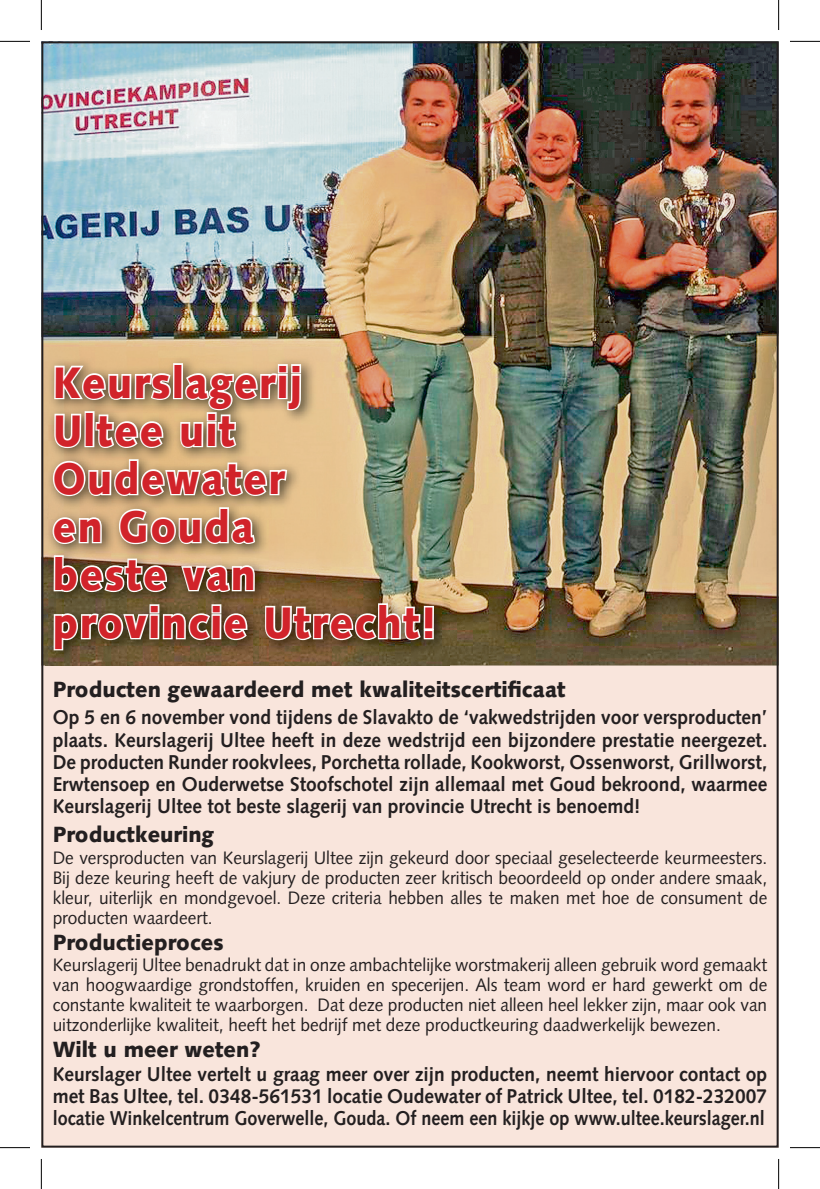
<style>
.page{position:relative;width:820px;height:1189px;background:#fff}
.page>*{position:absolute;margin:0;border:0;box-sizing:border-box;transform-origin:0 0}
.t1{font:900 44px/48px "Syntax";letter-spacing:.04em;color:#d1232a;scale:.9 1}
.t2{font:900 22px "Syntax";color:#231f20;scale:.96 1}
.t3{font:700 20px/22px "Syntax";color:#231f20;text-align:justify;scale:.96 1}
.t4{font:18px/20px "Syntax";color:#231f20;text-align:justify;scale:.96 1}
</style>
<div class="page">
<img style="left:41px;top:41px;width:737px;height:1106px">
<hr style="left:0;top:41px;width:30px;height:1px;background:#000">
<hr style="left:790px;top:41px;width:30px;height:1px;background:#000">
<hr style="left:0;top:1147px;width:30px;height:1px;background:#000">
<hr style="left:790px;top:1147px;width:30px;height:1px;background:#000">
<hr style="left:41px;top:0;width:1px;height:30px;background:#000">
<hr style="left:41px;top:1158px;width:1px;height:30px;background:#000">
<hr style="left:778px;top:0;width:1px;height:30px;background:#000">
<hr style="left:778px;top:1158px;width:1px;height:30px;background:#000">
<h1 class="t1" style="left:53px;top:358px;width:428px">Keurslagerij<br>Ultee uit<br>Oudewater<br>en Gouda<br>beste van provincie Utrecht!</h1>
<p class="t2" style="left:53px;top:676px;width:536px">Producten gewaardeerd met kwaliteitscertificaat</p>
<p class="t3" style="left:53px;top:706px;width:746px">Op 5 en 6 november vond tijdens de Slavakto de ‘vakwedstrijden voor versproducten’ plaats. Keurslagerij Ultee heeft in deze wedstrijd een bijzondere prestatie neergezet.<br>De producten Runder rookvlees, Porchetta rollade, Kookworst, Ossenworst, Grillworst, Erwtensoep en Ouderwetse Stoofschotel zijn allemaal met Goud bekroond, waarmee Keurslagerij Ultee tot beste slagerij van provincie Utrecht is benoemd!</p>
<p class="t2" style="left:53px;top:821px;width:169px">Productkeuring</p>
<p class="t4" style="left:53px;top:847px;width:746px">De versproducten van Keurslagerij Ultee zijn gekeurd door speciaal geselecteerde keurmeesters.<br>Bij deze keuring heeft de vakjury de producten zeer kritisch beoordeeld op onder andere smaak, kleur, uiterlijk en mondgevoel. Deze criteria hebben alles te maken met hoe de consument de producten waardeert.</p>
<p class="t2" style="left:53px;top:928px;width:180px">Productieproces</p>
<p class="t4" style="left:53px;top:955px;width:746px">Keurslagerij Ultee benadrukt dat in onze ambachtelijke worstmakerij alleen gebruik word gemaakt van hoogwaardige grondstoffen, kruiden en specerijen. Als team word er hard gewerkt om de constante kwaliteit te waarborgen. Dat deze producten niet alleen heel lekker zijn, maar ook van uitzonderlijke kwaliteit, heeft het bedrijf met deze productkeuring daadwerkelijk bewezen.</p>
<p class="t2" style="left:53px;top:1036px;width:218px">Wilt u meer weten?</p>
<p class="t3" style="left:53px;top:1062px;width:746px">Keurslager Ultee vertelt u graag meer over zijn producten, neemt hiervoor contact op met Bas Ultee, tel. 0348-561531 locatie Oudewater of Patrick Ultee, tel. 0182-232007 locatie Winkelcentrum Goverwelle, Gouda. Of neem een kijkje op www.ultee.keurslager.nl</p>
</div>
